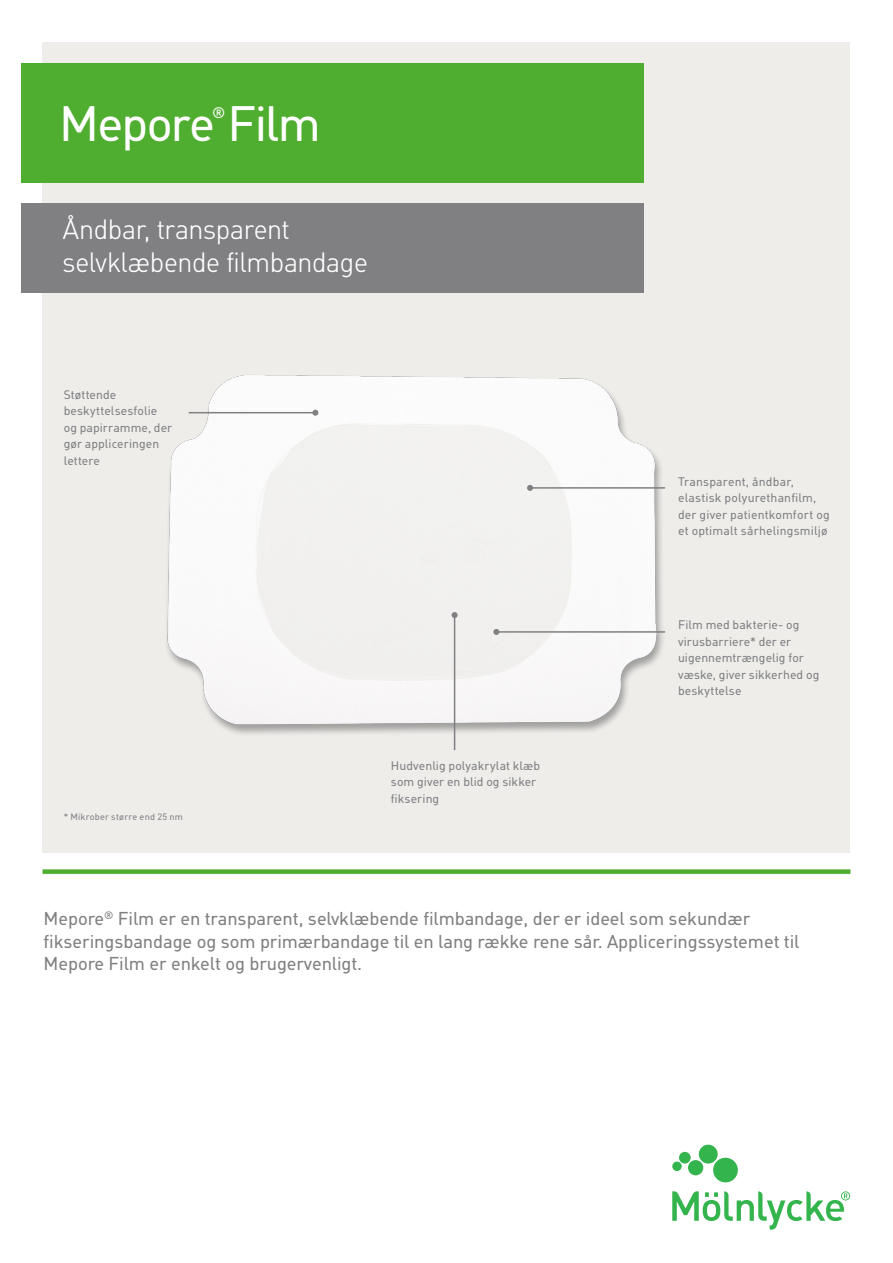
<style>
.page{position:relative;width:893px;height:1263px;background:#fff}
.page>*{position:absolute;margin:0;border:0;box-sizing:border-box;transform-origin:0 0}
.Trademark{font:48px "MHC Din";letter-spacing:-.035em;color:#fff}
.t1{font:300 27px/33px "MHC Din";letter-spacing:-.01em;color:#fff}
.Bröd_ingress{font:18px/22.5px "MHC Din";letter-spacing:-.005em;color:#808083}
.Trademark-2{font:14.85px "MHC Din";color:#fff}
.Caption{font:12px/16.5px "MHC Din";letter-spacing:.01em;color:#808083}
.Ref{font:9px "MHC Din";letter-spacing:.025em;color:#808083}
</style>
<div class="page">
<svg style="left:672px;top:1145px;width:178px;height:85px"></svg>
<div style="left:43px;top:43px;width:807px;height:810px;background:#eeedea"></div>
<div style="left:43px;top:869px;width:807px;height:5px;background:#4fad2f"></div>
<div style="left:21px;top:64px;width:623px;height:119px;background:#4fad2f"></div>
<div style="left:21px;top:203px;width:623px;height:90px;background:#808083"></div>
<img style="left:167px;top:375px;width:496px;height:375px">
<hr style="left:189px;top:412px;width:126px;height:1px;background:#808083">
<svg style="left:312px;top:410px;width:6px;height:6px"></svg>
<hr style="left:530px;top:487px;width:135px;height:2px;background:#808083">
<svg style="left:527px;top:485px;width:6px;height:6px"></svg>
<hr style="left:496px;top:631px;width:169px;height:2px;background:#808083">
<svg style="left:493px;top:629px;width:6px;height:6px"></svg>
<hr style="left:454px;top:615px;width:1px;height:135px;background:#808083">
<svg style="left:452px;top:612px;width:6px;height:6px"></svg>
<p class="Trademark" style="left:59px;top:96px;width:263px">Mepore Film</p>
<p class="Trademark-2" style="left:212px;top:104px;width:15px">®</p>
<p class="t1" style="left:63px;top:213px;width:307px">Åndbar, transparent selvklæbende filmbandage</p>
<p class="Caption" style="left:64px;top:386px;width:54px">Støttende</p>
<p class="Caption" style="left:64px;top:403px;width:110px">beskyttelsesfolie og papirramme, der gør appliceringen lettere</p>
<p class="Ref" style="left:64px;top:811px;width:121px">* Mikrober større end 25 nm</p>
<p class="Caption" style="left:391px;top:757px;width:151px">Hudvenlig polyakrylat klæb som giver en blid og sikker fiksering</p>
<p class="Caption" style="left:678px;top:473px;width:153px">Transparent, åndbar, elastisk polyurethanfilm, der giver patientkomfort og et optimalt sårhelingsmiljø</p>
<p class="Caption" style="left:678px;top:616px;width:143px">Film med bakterie- og virusbarriere* der er uigennemtrængelig for væske, giver sikkerhed og beskyttelse</p>
<p class="Bröd_ingress" style="left:44px;top:907px;width:757px">Mepore<sup>®</sup> Film er en transparent, selvklæbende filmbandage, der er ideel som sekundær fikseringsbandage og som primærbandage til en lang række rene sår. Appliceringssystemet til<br>Mepore Film er enkelt og brugervenligt.</p>
</div>
